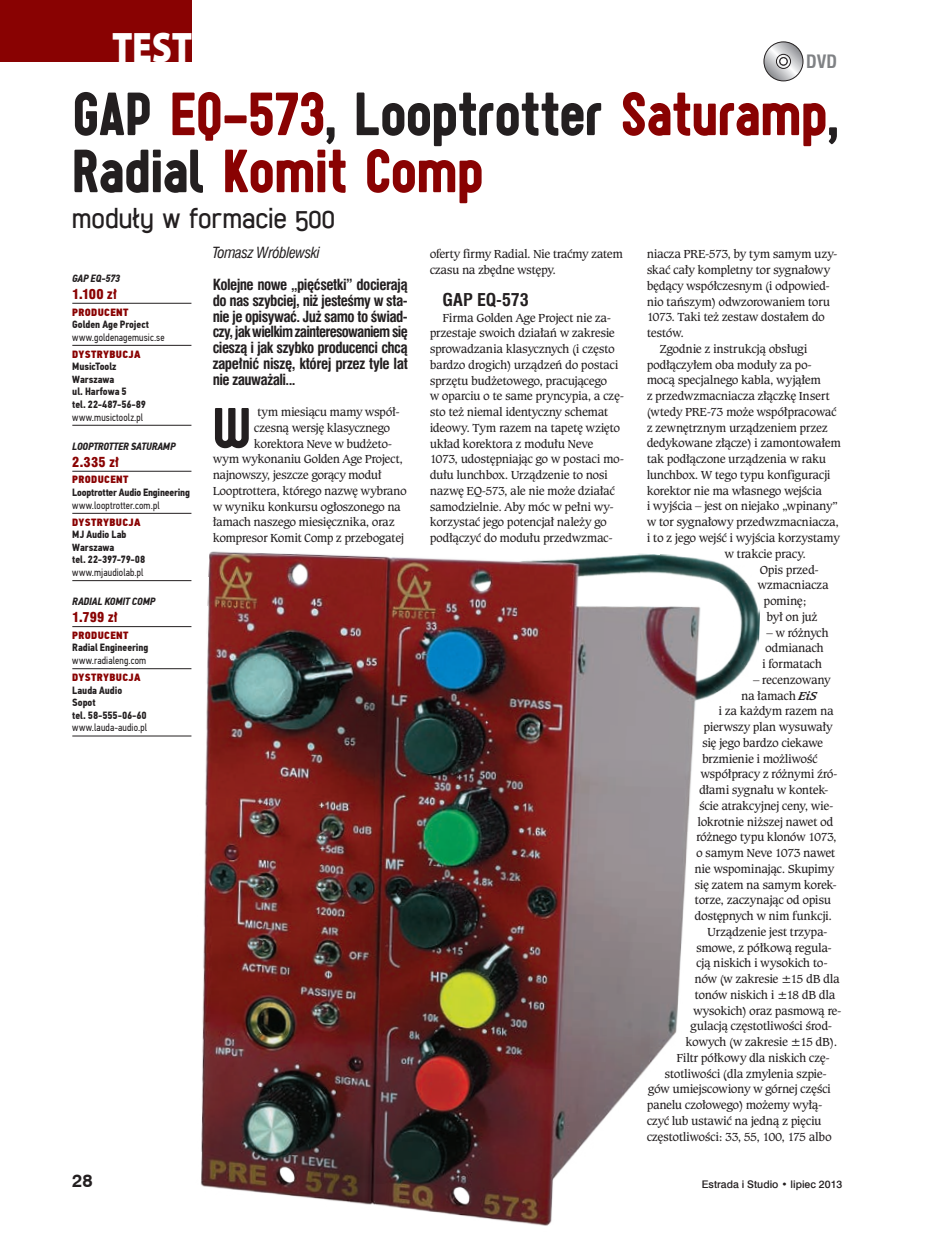
<style>
.page{position:relative;width:936px;height:1234px;background:#fff}
.page>*{position:absolute;margin:0;border:0;box-sizing:border-box;transform-origin:0 0}
.t1{font:63px/57px "Sugo";letter-spacing:-.01em;color:#890202}
.t2{font:58.65px "Sugo";color:#231f20}
.t3{font:900 42.9px "Myriad Pro";color:#fff;scale:.84 1}
.t4{font:30px "cibreo regular";color:#231f20}
.t5{font:700 18px "Swis 721 Cn EU";color:#808285}
.t6{font:700 18px "Swiss 721 BT";color:#231f20}
.t7{font:700 17.25px "Swis 721 Cn EU";letter-spacing:-.005em;color:#231f20;scale:1.04 1}
.t8{font:700 15px/15.8px "Swis 721 Cn EU";letter-spacing:-.03em;color:#231f20;text-align:justify}
.t9{font:italic 15px "Swis 721 Cn EU";letter-spacing:-.025em;color:#231f20}
.t10{font:13.5px "Swis 721 Blk Cn EU";letter-spacing:.02em;color:#890202}
.t11{font:12px/15.8px "Caxton Bk PL";letter-spacing:-.035em;color:#231f20;scale:1.04 1}
.t12{font:700 10.5px/12.6px "PF Din Text Cond Pro";letter-spacing:-.005em;color:#231f20}
.t13{font:10.5px "PF Din Text Cond Pro";letter-spacing:.015em;color:#231f20;scale:.95 1}
.t14{font:10.5px "PF Din Text Cond Pro X Black";letter-spacing:.025em;color:#890202}
.t15{font:italic 700 10.5px "PF Din Text Cond Pro";letter-spacing:-.015em;color:#231f20}
.t16{font:10.5px "Swis 721 Md EU";color:#231f20}
.s1{color:#231f20}
.s2{font-weight:700;font-style:italic}
</style>
<div class="page">
<div style="left:0;top:0;width:191px;height:62px;background:#890202"></div>
<hr style="left:72px;top:303px;width:119px;height:1px;background:#231f20">
<hr style="left:72px;top:345px;width:119px;height:1px;background:#231f20">
<hr style="left:72px;top:425px;width:119px;height:1px;background:#231f20">
<hr style="left:72px;top:471px;width:119px;height:1px;background:#231f20">
<hr style="left:72px;top:513px;width:119px;height:1px;background:#231f20">
<hr style="left:72px;top:580px;width:119px;height:1px;background:#231f20">
<hr style="left:72px;top:626px;width:119px;height:1px;background:#231f20">
<hr style="left:72px;top:668px;width:119px;height:1px;background:#231f20">
<hr style="left:72px;top:735px;width:119px;height:1px;background:#231f20">
<svg style="left:763px;top:42px;width:40px;height:39px"></svg>
<img style="left:186px;top:551px;width:574px;height:675px">
<h3 class="t3" style="left:112px;top:19px;width:97px">TEST</h3>
<h3 class="t5" style="left:806px;top:51px;width:33px">DVD</h3>
<h1 class="t1" style="left:72px;top:84px;width:768px"><span class="s1">GAP</span> EQ-573<span class="s1">, Looptrotter</span> Saturamp<span class="s1">,<br>Radial</span> Komit Comp</h1>
<h3 class="t4" style="left:72px;top:201px;width:264px">moduły w formacie 500</h3>
<p class="t15" style="left:72px;top:272px;width:49px">GAP EQ-573</p>
<p class="t10" style="left:72px;top:285px;width:46px">1.100 zł</p>
<p class="t14" style="left:72px;top:305px;width:58px">PRODUCENT</p>
<p class="t12" style="left:72px;top:318px;width:78px">Golden Age Project</p>
<p class="t13" style="left:72px;top:331px;width:99px">www.goldenagemusic.se</p>
<p class="t14" style="left:72px;top:347px;width:70px">DYSTRYBUCJA</p>
<p class="t12" style="left:72px;top:360px;width:75px">MusicToolz<br>Warszawa<br>ul. Harfowa 5<br>tel. 22-487-56-89</p>
<p class="t13" style="left:72px;top:410px;width:76px">www.musictoolz.pl</p>
<p class="t15" style="left:72px;top:440px;width:105px">LOOPTROTTER SATURAMP</p>
<p class="t10" style="left:72px;top:453px;width:48px">2.335 zł</p>
<p class="t14" style="left:72px;top:473px;width:58px">PRODUCENT</p>
<p class="t12" style="left:72px;top:486px;width:119px">Looptrotter Audio Engineering</p>
<p class="t13" style="left:72px;top:498px;width:93px">www.looptrotter.com.pl</p>
<p class="t14" style="left:72px;top:515px;width:70px">DYSTRYBUCJA</p>
<p class="t12" style="left:72px;top:528px;width:74px">MJ Audio Lab<br>Warszawa<br>tel. 22-397-79-08</p>
<p class="t13" style="left:72px;top:566px;width:76px">www.mjaudiolab.pl</p>
<p class="t15" style="left:72px;top:595px;width:85px">RA DIAL KOMIT COMP</p>
<p class="t10" style="left:72px;top:608px;width:47px">1.799 zł</p>
<p class="t14" style="left:72px;top:628px;width:58px">PRODUCENT</p>
<p class="t12" style="left:72px;top:641px;width:78px">Radial Engineering</p>
<p class="t13" style="left:72px;top:654px;width:79px">www.radialeng.com</p>
<p class="t14" style="left:72px;top:670px;width:70px">DYSTRYBUCJA</p>
<p class="t12" style="left:72px;top:683px;width:76px">Lauda Audio<br>Sopot<br>tel. 58-555-06-60</p>
<p class="t13" style="left:72px;top:721px;width:80px">www.lauda-audio.pl</p>
<p class="t9" style="left:213px;top:244px;width:109px">Tomasz Wróblewski</p>
<p class="t8" style="left:213px;top:277px;width:197px">Kolejne nowe „pięćsetki” docierają do nas szybciej, niż jesteśmy w sta&shy;nie je opisywać. Już samo to świad&shy;czy, jak wielkim zainteresowaniem się cieszą i jak szybko producenci chcą zapełnić niszę, której przez tyle lat nie zauważali...</p>
<h2 class="t2" style="left:213px;top:392px;width:40px">W</h2>
<p class="t11" style="left:257px;top:404px;width:139px">tym miesiącu mamy współ-</p>
<p class="t11" style="left:254px;top:419px;width:133px">czesną wersję klasycznego</p>
<p class="t11" style="left:254px;top:435px;width:134px">korektora Neve w budżeto-</p>
<p class="t11" style="left:213px;top:451px;width:184px">wym wykonaniu Golden Age Project,</p>
<p class="t11" style="left:213px;top:467px;width:164px">najnowszy, jeszcze gorący moduł</p>
<p class="t11" style="left:213px;top:482px;width:188px">Looptrottera, którego nazwę wybrano</p>
<p class="t11" style="left:213px;top:498px;width:182px">w wyniku konkursu ogłoszonego na</p>
<p class="t11" style="left:213px;top:514px;width:177px">łamach naszego miesięcznika, oraz</p>
<p class="t11" style="left:213px;top:529px;width:185px">kompresor Komit Comp z przebogatej</p>
<p class="t11" style="left:429px;top:246px;width:187px">oferty firmy Radial. Nie traćmy zatem czasu na zbędne wstępy.</p>
<h3 class="t7" style="left:442px;top:289px;width:84px">GAP EQ-573</h3>
<p class="t11" style="left:429px;top:309px;width:188px;text-indent:13px">Firma Golden Age Project nie za&shy;przestaje swoich działań w zakresie sprowadzania klasycznych (i często bardzo drogich) urządzeń do postaci sprzętu budżetowego, pracującego<br>w oparciu o te same pryncypia, a czę&shy;sto też niemal identyczny schemat ideowy. Tym razem na tapetę wzięto układ korektora z modułu Neve 1073, udostępniając go w postaci mo&shy;dułu lunchbox. Urządzenie to nosi nazwę EQ-573, ale nie może działać samodzielnie. Aby móc w pełni wy&shy;korzystać jego potencjał należy go podłączyć do modułu przedwzmac-</p>
<p class="t11" style="left:646px;top:246px;width:185px">niacza PRE-573, by tym samym uzy-</p>
<p class="t11" style="left:646px;top:262px;width:178px">skać cały kompletny tor sygnałowy</p>
<p class="t11" style="left:646px;top:277px;width:178px">będący współczesnym (i odpowied-</p>
<p class="t11" style="left:646px;top:293px;width:178px">nio tańszym) odwzorowaniem toru</p>
<p class="t11" style="left:646px;top:309px;width:173px">1073. Taki też zestaw dostałem do</p>
<p class="t11" style="left:646px;top:325px;width:37px">testów.</p>
<p class="t11" style="left:659px;top:340px;width:144px">Zgodnie z instrukcją obsługi</p>
<p class="t11" style="left:646px;top:356px;width:160px">podłączyłem oba moduły za po-</p>
<p class="t11" style="left:646px;top:372px;width:169px">mocą specjalnego kabla, wyjąłem</p>
<p class="t11" style="left:646px;top:388px;width:177px">z przedwzmacniacza złączkę Insert</p>
<p class="t11" style="left:646px;top:403px;width:184px">(wtedy PRE-73 może współpracować</p>
<p class="t11" style="left:646px;top:419px;width:176px">z zewnętrznym urządzeniem przez</p>
<p class="t11" style="left:646px;top:435px;width:188px">dedykowane złącze) i zamontowałem</p>
<p class="t11" style="left:646px;top:451px;width:174px">tak podłączone urządzenia w raku</p>
<p class="t11" style="left:646px;top:466px;width:178px">lunchbox. W tego typu konfiguracji</p>
<p class="t11" style="left:646px;top:482px;width:170px">korektor nie ma własnego wejścia</p>
<p class="t11" style="left:646px;top:498px;width:185px">i wyjścia – jest on niejako „wpinany”</p>
<p class="t11" style="left:646px;top:514px;width:187px">w tor sygnałowy przedwzmacniacza,</p>
<p class="t11" style="left:646px;top:529px;width:187px">i to z jego wejść i wyjścia korzystamy</p>
<p class="t11" style="left:724px;top:545px;width:80px">w trakcie pracy.</p>
<p class="t11" style="left:759px;top:561px;width:58px">Opis przed-</p>
<p class="t11" style="left:757px;top:577px;width:70px">wzmacniacza</p>
<p class="t11" style="left:763px;top:592px;width:43px">pominę;</p>
<p class="t11" style="left:766px;top:608px;width:51px">był on już</p>
<p class="t11" style="left:762px;top:624px;width:66px;text-align:center">– w różnych odmianach<br>i formatach</p>
<p class="t11" style="left:753px;top:671px;width:76px">– recenzowany</p>
<p class="t11" style="left:741px;top:687px;width:75px">na łamach <span class="s2">EiS</span></p>
<p class="t11" style="left:718px;top:703px;width:112px">i za każdym razem na</p>
<p class="t11" style="left:703px;top:718px;width:126px">pierwszy plan wysuwały</p>
<p class="t11" style="left:702px;top:734px;width:118px">się jego bardzo ciekawe</p>
<p class="t11" style="left:702px;top:750px;width:113px">brzmienie i możliwość</p>
<p class="t11" style="left:700px;top:766px;width:133px">współpracy z różnymi źró-</p>
<p class="t11" style="left:699px;top:781px;width:126px">dłami sygnału w kontek-</p>
<p class="t11" style="left:699px;top:797px;width:131px">ście atrakcyjnej ceny, wie-</p>
<p class="t11" style="left:697px;top:813px;width:132px">lokrotnie niższej nawet od</p>
<p class="t11" style="left:696px;top:828px;width:137px">różnego typu klonów 1073,</p>
<p class="t11" style="left:696px;top:844px;width:135px">o samym Neve 1073 nawet</p>
<p class="t11" style="left:694px;top:860px;width:136px">nie wspominając. Skupimy</p>
<p class="t11" style="left:694px;top:876px;width:138px">się zatem na samym korek-</p>
<p class="t11" style="left:694px;top:891px;width:133px">torze, zaczynając od opisu</p>
<p class="t11" style="left:694px;top:907px;width:134px">dostępnych w nim funkcji.</p>
<p class="t11" style="left:707px;top:923px;width:117px">Urządzenie jest trzypa-</p>
<p class="t11" style="left:696px;top:939px;width:132px">smowe, z półkową regula-</p>
<p class="t11" style="left:696px;top:954px;width:128px">cją niskich i wysokich to-</p>
<p class="t11" style="left:694px;top:970px;width:141px">nów (w zakresie ±15 dB dla</p>
<p class="t11" style="left:694px;top:986px;width:137px">tonów niskich i ±18 dB dla</p>
<p class="t11" style="left:693px;top:1002px;width:144px">wysokich) oraz pasmową re-</p>
<p class="t11" style="left:690px;top:1017px;width:138px">gulacją częstotliwości środ-</p>
<p class="t11" style="left:685px;top:1033px;width:148px">kowych (w zakresie ±15 dB).</p>
<p class="t11" style="left:676px;top:1049px;width:149px">Filtr półkowy dla niskich czę-</p>
<p class="t11" style="left:664px;top:1065px;width:158px">stotliwości (dla zmylenia szpie-</p>
<p class="t11" style="left:648px;top:1080px;width:177px">gów umiejscowiony w górnej części</p>
<p class="t11" style="left:646px;top:1096px;width:170px">panelu czołowego) możemy wyłą-</p>
<p class="t11" style="left:646px;top:1112px;width:170px">czyć lub ustawić na jedną z pięciu</p>
<p class="t11" style="left:646px;top:1128px;width:179px">częstotliwości: 33, 55, 100, 175 albo</p>
<h3 class="t6" style="left:72px;top:1167px;width:22px">28</h3>
<p class="t16" style="left:701px;top:1177px;width:142px">Estrada i Studio • lipiec 2013</p>
</div>
